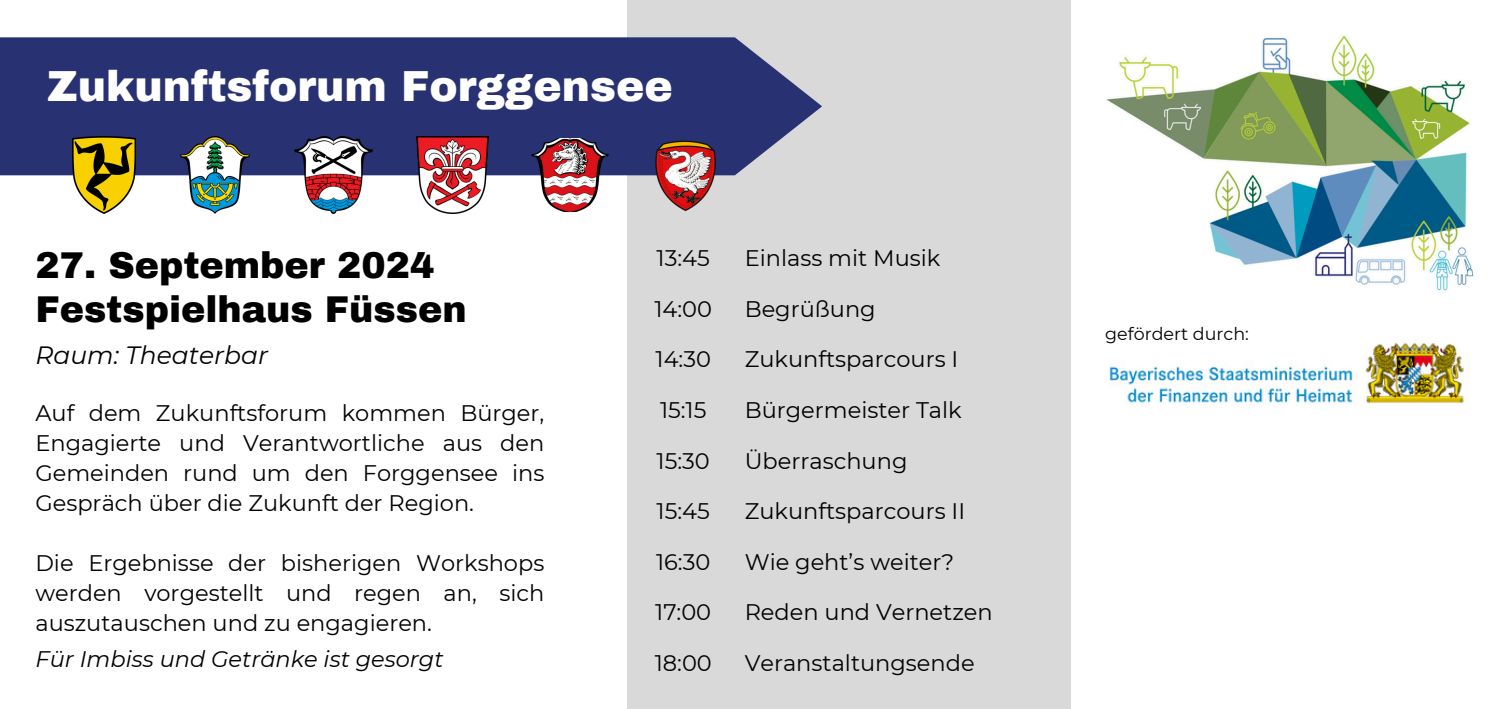
<style>
.page{position:relative;width:1502px;height:709px;background:#fff}
.page>*{position:absolute;margin:0;border:0;box-sizing:border-box;transform-origin:0 0}
.t1{font:900 42.5px "Archivo";color:#fff}
.t2{font:900 36.5px "Archivo";color:#000}
.t3{font:italic 25px "Montserrat";color:#000}
.t4{font:22.5px/30px "Montserrat";color:#000;text-align:justify}
.t5{font:italic 22.5px "Montserrat";color:#000}
.t6{font:17.5px "Montserrat";color:#000}
</style>
<div class="page">
<div style="left:627px;top:0;width:444px;height:709px;background:#d9d9d9"></div>
<div style="left:0;top:37px;width:822px;height:138px;background:#283272"></div>
<img style="left:1106px;top:35px;width:368px;height:256px">
<img style="left:1109px;top:343px;width:355px;height:60px">
<img style="left:417px;top:137px;width:71px;height:77px">
<img style="left:652px;top:139px;width:67px;height:73px">
<img style="left:532px;top:139px;width:76px;height:73px">
<img style="left:72px;top:137px;width:64px;height:77px">
<img style="left:180px;top:137px;width:70px;height:77px">
<img style="left:294px;top:137px;width:79px;height:77px">
<h2 class="t1" style="left:47px;top:64px;width:627px">Zukunftsforum Forggensee</h2>
<h3 class="t2" style="left:36px;top:246px;width:400px">27. September 2024</h3>
<h3 class="t2" style="left:35px;top:290px;width:433px">Festspielhaus Füssen</h3>
<p class="t3" style="left:35px;top:339px;width:234px">Raum: Theaterbar</p>
<h3 class="t4" style="left:35px;top:398px;width:510px">Auf dem Zukunftsforum kommen Bürger, Engagierte und Verantwortliche aus den Gemeinden rund um den Forggensee ins Gespräch über die Zukunft der Region.</h3>
<h3 class="t4" style="left:35px;top:548px;width:510px">Die Ergebnisse der bisherigen Workshops werden vorgestellt und regen an, sich auszutauschen und zu engagieren.</h3>
<p class="t5" style="left:36px;top:645px;width:409px">Für Imbiss und Getränke ist gesorgt</p>
<p class="t4" style="left:657px;top:243px;width:55px">13:45</p>
<p class="t4" style="left:745px;top:243px;width:197px">Einlass mit Musik</p>
<p class="t4" style="left:654px;top:294px;width:59px">14:00</p>
<p class="t4" style="left:745px;top:294px;width:132px">Begrüßung</p>
<p class="t4" style="left:656px;top:344px;width:57px">14:30</p>
<p class="t4" style="left:745px;top:344px;width:215px">Zukunftsparcours I</p>
<p class="t4" style="left:660px;top:395px;width:48px">15:15</p>
<p class="t4" style="left:745px;top:395px;width:219px">Bürgermeister Talk</p>
<p class="t4" style="left:657px;top:445px;width:55px">15:30</p>
<p class="t4" style="left:745px;top:445px;width:164px">Überraschung</p>
<p class="t4" style="left:657px;top:496px;width:55px">15:45</p>
<h1 class="t4" style="left:745px;top:496px;width:222px">Zukunftsparcours II</h1>
<p class="t4" style="left:656px;top:546px;width:56px">16:30</p>
<p class="t4" style="left:745px;top:546px;width:211px">Wie geht’s weiter?</p>
<p class="t4" style="left:655px;top:597px;width:57px">17:00</p>
<p class="t4" style="left:745px;top:597px;width:249px">Reden und Vernetzen</p>
<p class="t4" style="left:655px;top:647px;width:59px">18:00</p>
<h2 class="t4" style="left:745px;top:647px;width:231px">Veranstaltungsende</h2>
<p class="t6" style="left:1105px;top:323px;width:145px">gefördert durch:</p>
</div>
